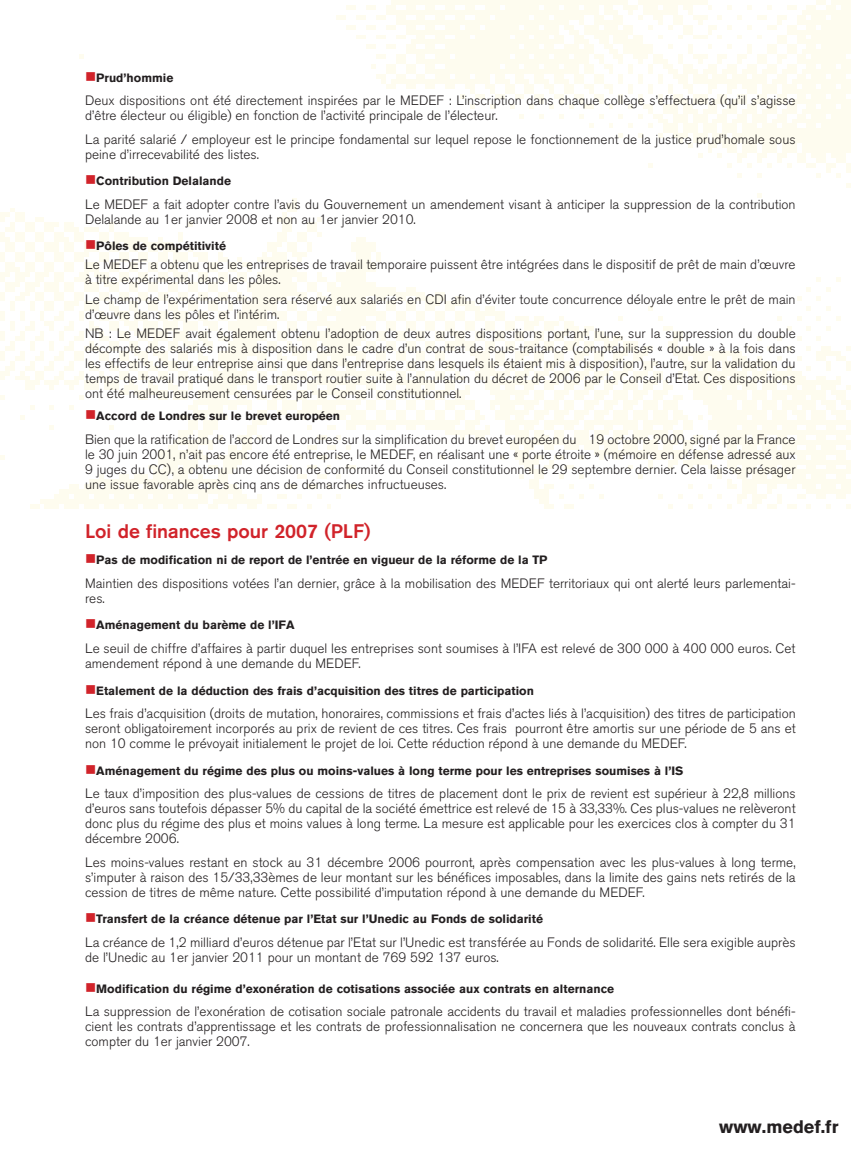
<style>
.page{position:relative;width:851px;height:1149px;background:#fff}
.page>*{position:absolute;margin:0;border:0;box-sizing:border-box;transform-origin:0 0}
.t1{font:500 19.5px "Akzidenz Grotesk BQ";color:#d1232a}
.t2{font:700 18px "Akzidenz Grotesk BQ";color:#231f20}
.t3{font:300 13.5px/15px "Akzidenz Grotesk BQ";color:#231f20}
.t4{font:700 12px "Akzidenz Grotesk BQ";color:#231f20}
.s1{color:#d1232a}
</style>
<div class="page">
<p class="t4" style="left:85px;top:70px;width:90px"><span class="s1">■</span>Prud’hommie</p>
<p class="t3" style="left:85px;top:93px;width:712px">Deux dispositions ont été directement inspirées par le MEDEF : L’inscription dans chaque collège s’effectuera (qu’il s’agisse d’être électeur ou éligible) en fonction de l’activité principale de l’électeur.</p>
<p class="t3" style="left:85px;top:132px;width:711px">La parité salarié / employeur est le principe fondamental sur lequel repose le fonctionnement de la justice prud’homale sous peine d’irrecevabilité des listes.</p>
<p class="t4" style="left:85px;top:174px;width:147px"><span class="s1">■</span>Contribution Delalande</p>
<p class="t3" style="left:85px;top:197px;width:712px">Le MEDEF a fait adopter contre l’avis du Gouvernement un amendement visant à anticiper la suppression de la contribution<br>Delalande au 1er janvier 2008 et non au 1er janvier 2010.</p>
<p class="t4" style="left:85px;top:239px;width:142px"><span class="s1">■</span>Pôles de compétitivité</p>
<p class="t3" style="left:85px;top:257px;width:712px">Le MEDEF a obtenu que les entreprises de travail temporaire puissent être intégrées dans le dispositif de prêt de main d’œuvre à titre expérimental dans les pôles.</p>
<p class="t3" style="left:85px;top:292px;width:712px">Le champ de l’expérimentation sera réservé aux salariés en CDI afin d’éviter toute concurrence déloyale entre le prêt de main d’œuvre dans les pôles et l’intérim.</p>
<p class="t3" style="left:85px;top:326px;width:712px;text-align:justify">NB : Le MEDEF avait également obtenu l’adoption de deux autres dispositions portant, l’une, sur la suppression du double décompte des salariés mis à disposition dans le cadre d’un contrat de sous-traitance (comptabilisés « double » à la fois dans les effectifs de leur entreprise ainsi que dans l’entreprise dans lesquels ils étaient mis à disposition), l’autre, sur la validation du temps de travail pratiqué dans le transport routier suite à l’annulation du décret de 2006 par le Conseil d’Etat. Ces dispositions ont été malheureusement censurées par le Conseil constitutionnel.</p>
<p class="t4" style="left:85px;top:409px;width:256px"><span class="s1">■</span>Accord de Londres sur le brevet européen</p>
<p class="t3" style="left:85px;top:432px;width:712px;text-align:justify">Bien que la ratification de l’accord de Londres sur la simplification du brevet européen du 19 octobre 2000, signé par la France le 30 juin 2001, n’ait pas encore été entreprise, le MEDEF, en réalisant une « porte étroite » (mémoire en défense adressé aux 9 juges du CC), a obtenu une décision de conformité du Conseil constitutionnel le 29 septembre dernier. Cela laisse présager une issue favorable après cinq ans de démarches infructueuses.</p>
<h1 class="t1" style="left:85px;top:519px;width:287px">Loi de finances pour 2007 (PLF)</h1>
<p class="t4" style="left:85px;top:553px;width:464px"><span class="s1">■</span>Pas de modification ni de report de l’entrée en vigueur de la réforme de la TP</p>
<p class="t3" style="left:85px;top:576px;width:712px">Maintien des dispositions votées l’an dernier, grâce à la mobilisation des MEDEF territoriaux qui ont alerté leurs parlementai&shy;res.</p>
<p class="t4" style="left:85px;top:618px;width:211px"><span class="s1">■</span>Aménagement du barème de l’IFA</p>
<p class="t3" style="left:85px;top:641px;width:711px">Le seuil de chiffre d’affaires à partir duquel les entreprises sont soumises à l’IFA est relevé de 300 000 à 400 000 euros. Cet amendement répond à une demande du MEDEF.</p>
<p class="t4" style="left:85px;top:683px;width:450px"><span class="s1">■</span>Etalement de la déduction des frais d’acquisition des titres de participation</p>
<p class="t3" style="left:85px;top:706px;width:712px;text-align:justify">Les frais d’acquisition (droits de mutation, honoraires, commissions et frais d’actes liés à l’acquisition) des titres de participation seront obligatoirement incorporés au prix de revient de ces titres. Ces frais pourront être amortis sur une période de 5 ans et non 10 comme le prévoyait initialement le projet de loi. Cette réduction répond à une demande du MEDEF.</p>
<p class="t4" style="left:85px;top:763px;width:599px"><span class="s1">■</span>Aménagement du régime des plus ou moins-values à long terme pour les entreprises soumises à l’IS</p>
<p class="t3" style="left:85px;top:786px;width:712px;text-align:justify">Le taux d’imposition des plus-values de cessions de titres de placement dont le prix de revient est supérieur à 22,8 millions d’euros sans toutefois dépasser 5% du capital de la société émettrice est relevé de 15 à 33,33%. Ces plus-values ne relèveront donc plus du régime des plus et moins values à long terme. La mesure est applicable pour les exercices clos à compter du 31 décembre 2006.</p>
<p class="t3" style="left:85px;top:854px;width:712px;text-align:justify">Les moins-values restant en stock au 31 décembre 2006 pourront, après compensation avec les plus-values à long terme, s’imputer à raison des 15/33,33èmes de leur montant sur les bénéfices imposables, dans la limite des gains nets retirés de la cession de titres de même nature. Cette possibilité d’imputation répond à une demande du MEDEF.</p>
<p class="t4" style="left:85px;top:911px;width:459px"><span class="s1">■</span>Transfert de la créance détenue par l’Etat sur l’Unedic au Fonds de solidarité</p>
<p class="t3" style="left:85px;top:934px;width:711px">La créance de 1,2 milliard d’euros détenue par l’Etat sur l’Unedic est transférée au Fonds de solidarité. Elle sera exigible auprès de l’Unedic au 1er janvier 2011 pour un montant de 769 592 137 euros.</p>
<p class="t4" style="left:85px;top:981px;width:530px"><span class="s1">■</span>Modification du régime d’exonération de cotisations associée aux contrats en alternance</p>
<p class="t3" style="left:85px;top:1003px;width:712px;text-align:justify">La suppression de l’exonération de cotisation sociale patronale accidents du travail et maladies professionnelles dont bénéfi&shy;cient les contrats d’apprentissage et les contrats de professionnalisation ne concernera que les nouveaux contrats conclus à compter du 1er janvier 2007.</p>
<h2 class="t2" style="left:719px;top:1115px;width:121px">www.medef.fr</h2>
</div>
